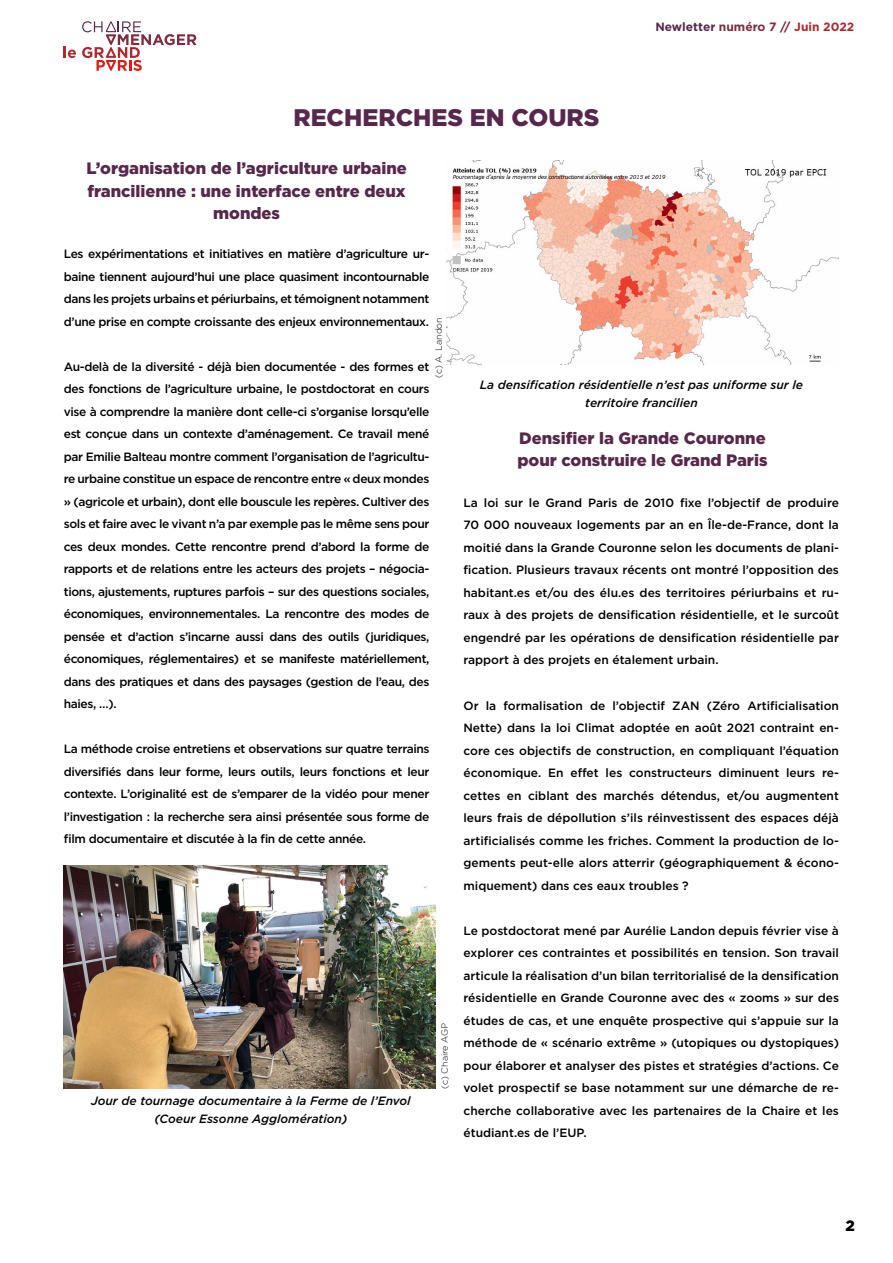
<style>
.page{position:relative;width:893px;height:1263px;background:#fff}
.page>*{position:absolute;margin:0;border:0;box-sizing:border-box;transform-origin:0 0}
.t1{font:900 24px "Gotham";color:#57284c}
.t2{font:900 16.5px/22.5px "Gotham";color:#57284c;text-align:center}
.t3{font:900 15px "Gotham";color:#000}
.t4{font:500 12px/22.5px "Gotham";letter-spacing:-.03em;color:#000;text-align:justify}
.t5{font:italic 500 12px/18px "Gotham";color:#000;text-align:center}
.t6{font:700 12px "Gotham";color:#57284c}
.t7{font:300 9px "Gotham";color:#000}
.s1{color:#802b41}
.s2{color:#ae282f}
</style>
<div class="page">
<img style="left:446px;top:161px;width:393px;height:203px">
<img style="left:64px;top:865px;width:372px;height:224px">
<svg style="left:64px;top:47px;width:12px;height:11px"></svg>
<svg style="left:82px;top:21px;width:115px;height:50px"></svg>
<h1 class="t1" style="left:293px;top:100px;width:308px">RECHERCHES EN COURS</h1>
<h2 class="t2" style="left:86px;top:157px;width:322px">L’organisation de l’agriculture urbaine francilienne : une interface entre deux mondes</h2>
<p class="t6" style="left:655px;top:19px;width:200px">Newletter <span class="s1">numéro 7 //</span> <span class="s2">Juin 2022</span></p>
<p class="t4" style="left:64px;top:242px;width:367px">Les expérimentations et initiatives en matière d’agriculture ur&shy;baine tiennent aujourd’hui une place quasiment incontournable dans les projets urbains et périurbains, et témoignent notamment d’une prise en compte croissante des enjeux environnementaux.</p>
<p class="t4" style="left:64px;top:355px;width:367px">Au-delà de la diversité - déjà bien documentée - des formes et des fonctions de l’agriculture urbaine, le postdoctorat en cours vise à comprendre la manière dont celle-ci s’organise lorsqu’elle est conçue dans un contexte d’aménagement. Ce travail mené par Emilie Balteau montre comment l’organisation de l’agricultu&shy;re urbaine constitue un espace de rencontre entre « deux mondes » (agricole et urbain), dont elle bouscule les repères. Cultiver des sols et faire avec le vivant n’a par exemple pas le même sens pour ces deux mondes. Cette rencontre prend d’abord la forme de rapports et de relations entre les acteurs des projets – négocia&shy;tions, ajustements, ruptures parfois – sur des questions sociales, économiques, environnementales. La rencontre des modes de pensée et d’action s’incarne aussi dans des outils (juridiques, économiques, réglementaires) et se manifeste matériellement, dans des pratiques et dans des paysages (gestion de l’eau, des haies, …).</p>
<p class="t4" style="left:64px;top:737px;width:367px">La méthode croise entretiens et observations sur quatre terrains diversifiés dans leur forme, leurs outils, leurs fonctions et leur contexte. L’originalité est de s’emparer de la vidéo pour mener l’investigation : la recherche sera ainsi présentée sous forme de film documentaire et discutée à la fin de cette année.</p>
<p class="t7" style="left:433px;top:378px;width:62px;rotate:-90deg">(c) A. Landon</p>
<p class="t5" style="left:91px;top:1091px;width:321px">Jour de tournage documentaire à la Ferme de l’Envol (Coeur Essonne Agglomération)</p>
<p class="t7" style="left:439px;top:1089px;width:67px;rotate:-90deg">(c) Chaire AGP</p>
<p class="t5" style="left:480px;top:375px;width:325px">La densification résidentielle n’est pas uniforme sur le territoire francilien</p>
<h2 class="t2" style="left:517px;top:426px;width:252px;text-align:left">Densifier la Grande Couronne pour construire le Grand Paris</h2>
<p class="t4" style="left:463px;top:491px;width:377px">La loi sur le Grand Paris de 2010 fixe l’objectif de produire 70 000 nouveaux logements par an en Île-de-France, dont la moitié dans la Grande Couronne selon les documents de plani&shy;fication. Plusieurs travaux récents ont montré l’opposition des habitant.es et/ou des élu.es des territoires périurbains et ru&shy;raux à des projets de densification résidentielle, et le surcoût engendré par les opérations de densification résidentielle par rapport à des projets en étalement urbain.</p>
<p class="t4" style="left:463px;top:694px;width:377px">Or la formalisation de l’objectif ZAN (Zéro Artificialisation Nette) dans la loi Climat adoptée en août 2021 contraint en&shy;core ces objectifs de construction, en compliquant l’équation économique. En effet les constructeurs diminuent leurs re&shy;cettes en ciblant des marchés détendus, et/ou augmentent leurs frais de dépollution s’ils réinvestissent des espaces déjà artificialisés comme les friches. Comment la production de lo&shy;gements peut-elle alors atterrir (géographiquement &amp; écono&shy;miquement) dans ces eaux troubles ?</p>
<p class="t4" style="left:463px;top:919px;width:377px">Le postdoctorat mené par Aurélie Landon depuis février vise à explorer ces contraintes et possibilités en tension. Son travail articule la réalisation d’un bilan territorialisé de la densification résidentielle en Grande Couronne avec des « zooms » sur des études de cas, et une enquête prospective qui s’appuie sur la méthode de « scénario extrême » (utopiques ou dystopiques) pour élaborer et analyser des pistes et stratégies d’actions. Ce volet prospectif se base notamment sur une démarche de re&shy;cherche collaborative avec les partenaires de la Chaire et les étudiant.es de l’EUP.</p>
<p class="t3" style="left:845px;top:1216px;width:11px">2</p>
</div>
